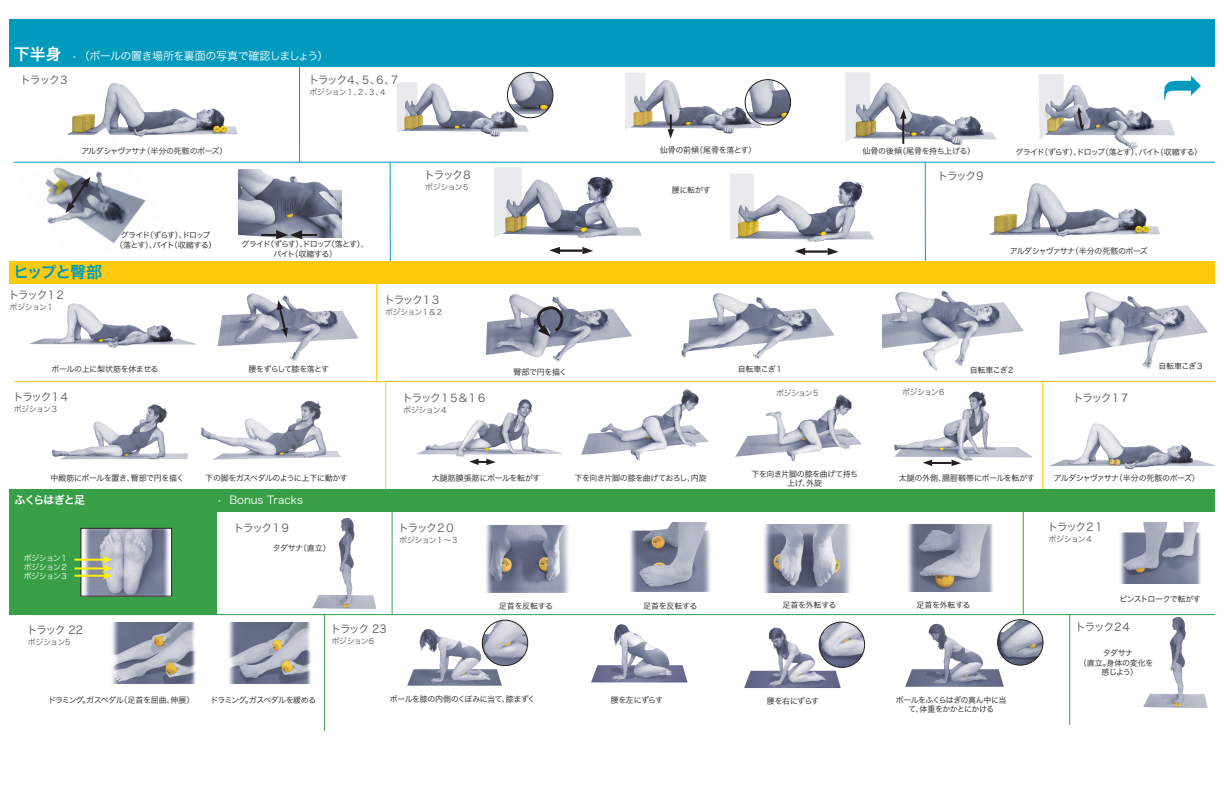
<style>
.page{position:relative;width:1224px;height:792px;background:#fff}
.page>*{position:absolute;margin:0;border:0;box-sizing:border-box;transform-origin:0 0}
.t1{font:16px "Hira Kaku Pro W6";letter-spacing:-.09em;color:#009abd}
.t2{font:11px "Hira Kaku Pro W3";letter-spacing:-.155em;color:#57585a}
.t3{font:11px "Hira Kaku Pro W3";letter-spacing:-.03em;color:#fff}
.t4{font:11px "Hira Kaku Pro W3";color:#fff}
.t5{font:11px "Hira Kaku Pro W6";letter-spacing:-.09em;color:#fff}
.t6{font:8px/9.6px "Hira Kaku Pro W3";letter-spacing:-.055em;color:#231f20;text-align:center}
.t7{font:8px/9.6px "Hira Kaku Pro W3";letter-spacing:-.1em;color:#231f20;text-align:center}
.t8{font:8px "Hira Kaku Pro W3";letter-spacing:-.1em;color:#57585a}
.t9{font:8px "Hira Kaku Pro W3";letter-spacing:-.03em;color:#231f20}
.t10{font:8px "Hira Kaku Pro W3";letter-spacing:-.09em;color:#231f20}
.t11{font:8px/9px "Hira Kaku Pro W3";letter-spacing:-.11em;color:#fff;text-align:justify}
.t12{font:8px "Hira Kaku Pro W3";letter-spacing:-.075em;color:#231f20}
.s1{font-family:"Hira Kaku Pro W6";font-size:16px}
</style>
<div class="page">
<img style="left:894px;top:391px;width:138px;height:71px">
<hr style="left:930px;top:462px;width:22px;height:2px;background:#231f20">
<svg style="left:923px;top:460px;width:9px;height:6px"></svg>
<svg style="left:952px;top:460px;width:9px;height:6px"></svg>
<img style="left:218px;top:293px;width:141px;height:68px">
<div style="left:9px;top:504px;width:208px;height:111px;background:#399f47"></div>
<hr style="left:390px;top:162px;width:1px;height:104px;background:#009abd">
<hr style="left:925px;top:162px;width:1px;height:103px;background:#009abd">
<hr style="left:1069px;top:614px;width:1px;height:111px;background:#399f47">
<hr style="left:324px;top:615px;width:1px;height:116px;background:#399f47">
<hr style="left:1023px;top:508px;width:1px;height:106px;background:#399f47">
<img style="left:1059px;top:291px;width:149px;height:78px">
<img style="left:882px;top:290px;width:142px;height:81px">
<hr style="left:14px;top:381px;width:1201px;height:1px;background:#feca0a">
<img style="left:681px;top:293px;width:154px;height:67px">
<img style="left:486px;top:294px;width:146px;height:68px">
<svg style="left:533px;top:305px;width:31px;height:32px"></svg>
<img style="left:30px;top:303px;width:167px;height:45px">
<svg style="left:277px;top:300px;width:11px;height:37px"></svg>
<img style="left:581px;top:389px;width:128px;height:72px">
<img style="left:735px;top:394px;width:127px;height:68px">
<img style="left:1049px;top:423px;width:166px;height:47px">
<hr style="left:1042px;top:382px;width:1px;height:125px;background:#feca0a">
<hr style="left:376px;top:263px;width:1px;height:119px;background:#feca0a">
<img style="left:1135px;top:615px;width:80px;height:93px">
<img style="left:744px;top:626px;width:97px;height:62px">
<img style="left:407px;top:626px;width:95px;height:60px">
<img style="left:905px;top:623px;width:99px;height:64px">
<img style="left:591px;top:624px;width:97px;height:59px">
<img style="left:1120px;top:523px;width:81px;height:60px">
<img style="left:908px;top:525px;width:85px;height:66px">
<img style="left:764px;top:524px;width:87px;height:68px">
<img style="left:229px;top:622px;width:82px;height:62px">
<img style="left:112px;top:622px;width:84px;height:61px">
<img style="left:482px;top:620px;width:46px;height:46px;border-radius:23px">
<div style="left:482px;top:620px;width:46px;height:46px;border:1px solid #231f20;border-radius:50%"></div>
<img style="left:819px;top:622px;width:46px;height:45px;border-radius:23px">
<div style="left:819px;top:622px;width:46px;height:46px;border:1px solid #231f20;border-radius:50%"></div>
<img style="left:998px;top:620px;width:45px;height:45px;border-radius:23px">
<div style="left:997px;top:619px;width:46px;height:46px;border:1px solid #231f20;border-radius:50%"></div>
<div style="left:9px;top:19px;width:1206px;height:48px;background:#009abd"></div>
<img style="left:989px;top:183px;width:171px;height:54px">
<img style="left:845px;top:72px;width:151px;height:73px">
<hr style="left:902px;top:117px;width:2px;height:27px;background:#231f20">
<svg style="left:900px;top:109px;width:7px;height:10px"></svg>
<img style="left:397px;top:82px;width:146px;height:55px">
<img style="left:72px;top:83px;width:166px;height:52px">
<img style="left:1039px;top:74px;width:136px;height:75px">
<svg style="left:1076px;top:107px;width:8px;height:24px"></svg>
<img style="left:21px;top:128px;width:141px;height:116px">
<svg style="left:66px;top:177px;width:24px;height:36px"></svg>
<img style="left:238px;top:169px;width:103px;height:69px">
<svg style="left:261px;top:230px;width:56px;height:9px"></svg>
<img style="left:730px;top:174px;width:144px;height:76px">
<hr style="left:803px;top:250px;width:25px;height:3px;background:#231f20">
<svg style="left:794px;top:248px;width:11px;height:7px"></svg>
<svg style="left:828px;top:248px;width:11px;height:7px"></svg>
<img style="left:494px;top:167px;width:148px;height:83px">
<hr style="left:558px;top:250px;width:24px;height:2px;background:#231f20">
<svg style="left:549px;top:247px;width:11px;height:7px"></svg>
<svg style="left:582px;top:247px;width:11px;height:7px"></svg>
<hr style="left:299px;top:60px;width:1px;height:102px;background:#009abd">
<img style="left:625px;top:73px;width:147px;height:61px">
<svg style="left:668px;top:115px;width:6px;height:24px"></svg>
<img style="left:745px;top:80px;width:46px;height:45px;border-radius:23px">
<div style="left:745px;top:79px;width:46px;height:46px;border:1px solid #231f20;border-radius:50%"></div>
<img style="left:507px;top:72px;width:46px;height:46px;border-radius:23px">
<div style="left:507px;top:72px;width:46px;height:46px;border:1px solid #231f20;border-radius:50%"></div>
<hr style="left:14px;top:162px;width:1201px;height:1px;background:#009abd">
<div style="left:9px;top:261px;width:1206px;height:22px;background:#feca0a"></div>
<img style="left:52px;top:404px;width:136px;height:56px">
<img style="left:200px;top:401px;width:141px;height:59px">
<img style="left:416px;top:399px;width:145px;height:60px">
<svg style="left:469px;top:459px;width:27px;height:6px"></svg>
<hr style="left:385px;top:382px;width:1px;height:110px;background:#feca0a">
<img style="left:312px;top:518px;width:65px;height:91px">
<img style="left:486px;top:525px;width:83px;height:67px">
<img style="left:630px;top:523px;width:81px;height:69px">
<hr style="left:392px;top:507px;width:1px;height:108px;background:#399f47">
<img style="left:82px;top:530px;width:88px;height:65px">
<div style="left:80px;top:528px;width:92px;height:69px;border:1px solid #231f20"></div>
<div style="left:9px;top:489px;width:1206px;height:23px;background:#399f47"></div>
<hr style="left:31px;top:614px;width:1184px;height:1px;background:#399f47">
<hr style="left:74px;top:559px;width:32px;height:2px;background:#fff101">
<hr style="left:74px;top:567px;width:32px;height:2px;background:#fff101">
<hr style="left:74px;top:575px;width:32px;height:2px;background:#fff101">
<svg style="left:102px;top:556px;width:11px;height:24px"></svg>
<svg style="left:1164px;top:75px;width:11px;height:24px"></svg>
<h2 class="t3" style="left:14px;top:46px;width:316px"><span class="s1">下半身</span> • （ボールの置き場所を裏面の写真で確認しましょう）</h2>
<h2 class="t2" style="left:20px;top:70px;width:51px">トラック３</h2>
<h2 class="t2" style="left:308px;top:70px;width:93px">トラック４、５、６、７</h2>
<p class="t8" style="left:309px;top:85px;width:79px">ポジション１、２、３、４</p>
<p class="t6" style="left:81px;top:145px;width:148px">アルダシャヴァサナ（半分の死骸のポーズ）</p>
<h1 class="t1" style="left:13px;top:257px;width:91px">ヒップと臀部</h1>
<h2 class="t2" style="left:9px;top:285px;width:59px">トラック１２</h2>
<p class="t8" style="left:10px;top:300px;width:46px">ポジション１</p>
<p class="t7" style="left:115px;top:230px;width:103px">グライド（ずらす）、ドロップ<br>（落とす）、バイト（収縮する）</p>
<p class="t7" style="left:241px;top:239px;width:129px">グライド（ずらす）、ドロップ（落とす）、バイト（収縮する）</p>
<p class="t6" style="left:51px;top:364px;width:108px">ボールの上に梨状筋を休ませる</p>
<p class="t10" style="left:249px;top:362px;width:82px">腰をずらして膝を落とす</p>
<h2 class="t2" style="left:13px;top:387px;width:59px">トラック１４</h2>
<p class="t8" style="left:14px;top:402px;width:46px">ポジション３</p>
<h2 class="t2" style="left:424px;top:166px;width:50px">トラック８</h2>
<p class="t8" style="left:425px;top:180px;width:46px">ポジション５</p>
<h2 class="t2" style="left:384px;top:290px;width:59px">トラック１３</h2>
<p class="t8" style="left:385px;top:305px;width:60px">ポジション１＆２</p>
<h2 class="t2" style="left:402px;top:388px;width:86px">トラック１５＆１６</h2>
<p class="t8" style="left:403px;top:403px;width:46px">ポジション４</p>
<p class="t6" style="left:514px;top:366px;width:55px">臀部で円を描く</p>
<p class="t9" style="left:660px;top:143px;width:98px">仙骨の前傾（尾骨を落とす）</p>
<p class="t6" style="left:672px;top:184px;width:40px">腰に転がす</p>
<p class="t9" style="left:863px;top:144px;width:114px">仙骨の後傾（尾骨を持ち上げる）</p>
<h2 class="t2" style="left:937px;top:166px;width:50px">トラック９</h2>
<p class="t7" style="left:1015px;top:146px;width:188px">グライド（ずらす）、ドロップ（落とす）、バイト（収縮する）</p>
<p class="t6" style="left:1010px;top:246px;width:140px">アルダシャヴァサナ（半分の死骸のポーズ</p>
<p class="t6" style="left:738px;top:364px;width:47px">自転車こぎ１</p>
<p class="t6" style="left:970px;top:364px;width:47px">自転車こぎ２</p>
<p class="t6" style="left:1159px;top:360px;width:47px">自転車こぎ３</p>
<p class="t8" style="left:776px;top:386px;width:45px">ポジション５</p>
<p class="t8" style="left:902px;top:385px;width:45px">ポジション６</p>
<h2 class="t2" style="left:1073px;top:388px;width:59px">トラック１７</h2>
<p class="t6" style="left:51px;top:473px;width:135px">中殿筋にボールを置き、臀部で円を描く</p>
<p class="t6" style="left:205px;top:473px;width:144px">下の脚をガスペダルのように上下に動かす</p>
<h2 class="t5" style="left:15px;top:490px;width:72px">ふくらはぎと足</h2>
<h2 class="t4" style="left:217px;top:490px;width:88px">• Bonus Tracks</h2>
<h2 class="t2" style="left:234px;top:518px;width:59px">トラック１９</h2>
<p class="t11" style="left:24px;top:553px;width:46px">ポジション１ポジション２ポジション３</p>
<p class="t6" style="left:273px;top:542px;width:59px">タダサナ（直立）</p>
<p class="t9" style="left:432px;top:471px;width:110px">大腿筋膜張筋にボールを転がす</p>
<h2 class="t2" style="left:398px;top:518px;width:59px">トラック２０</h2>
<p class="t8" style="left:399px;top:533px;width:61px">ポジション１〜３</p>
<p class="t6" style="left:574px;top:472px;width:134px">下を向き片脚の膝を曲げておろし、内旋</p>
<p class="t6" style="left:751px;top:468px;width:108px">下を向き片脚の膝を曲げて持ち上げ、外旋</p>
<p class="t9" style="left:899px;top:470px;width:138px">太腿の外側、腸脛靱帯にボールを転がす</p>
<p class="t6" style="left:1054px;top:473px;width:148px">アルダシャヴァサナ（半分の死骸のポーズ）</p>
<h2 class="t2" style="left:1047px;top:517px;width:59px">トラック２１</h2>
<p class="t8" style="left:1048px;top:532px;width:46px">ポジション４</p>
<h2 class="t2" style="left:27px;top:620px;width:58px">トラック 22</h2>
<p class="t8" style="left:28px;top:634px;width:44px">ポジション5</p>
<h2 class="t2" style="left:330px;top:619px;width:58px">トラック 23</h2>
<p class="t8" style="left:331px;top:634px;width:44px">ポジション6</p>
<p class="t6" style="left:499px;top:601px;width:56px">足首を反転する</p>
<p class="t6" style="left:643px;top:601px;width:56px">足首を反転する</p>
<p class="t6" style="left:782px;top:600px;width:56px">足首を外転する</p>
<p class="t6" style="left:916px;top:600px;width:56px">足首を外転する</p>
<p class="t6" style="left:48px;top:695px;width:148px">ドラミング。ガスペダル（足首を屈曲、伸展）</p>
<p class="t10" style="left:211px;top:693px;width:107px">ドラミング。ガスペダルを緩める</p>
<p class="t6" style="left:390px;top:694px;width:147px">ボールを膝の内側のくぼみに当て、膝まずく</p>
<p class="t12" style="left:767px;top:694px;width:54px">腰を右にずらす</p>
<p class="t6" style="left:896px;top:694px;width:112px">ボールをふくらはぎの真ん中に当て、体重をかかとにかける</p>
<p class="t12" style="left:611px;top:693px;width:54px">腰を左にずらす</p>
<p class="t6" style="left:1120px;top:594px;width:83px">ピンストロークで転がす</p>
<h2 class="t2" style="left:1075px;top:617px;width:56px">トラック２4</h2>
<p class="t6" style="left:1103px;top:648px;width:32px">タダサナ</p>
<p class="t9" style="left:1079px;top:656px;width:76px">（直立。身体の変化を</p>
<p class="t6" style="left:1102px;top:667px;width:38px">感じよう）</p>
</div>
